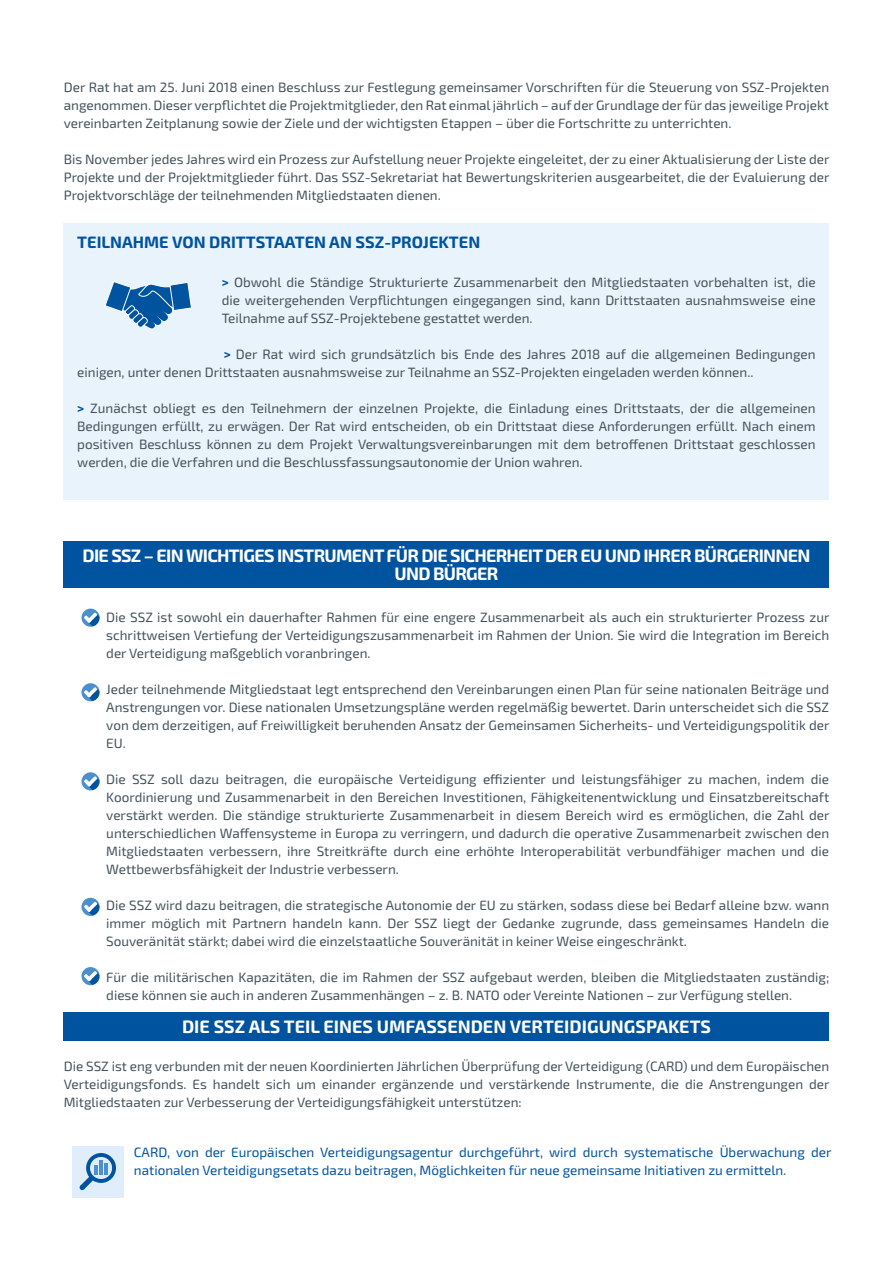
<style>
.page{position:relative;width:893px;height:1263px;background:#fff}
.page>*{position:absolute;margin:0;border:0;box-sizing:border-box;transform-origin:0 0}
.t1{font:700 18px/18px "Exo 2";letter-spacing:-.04em;color:#fff;text-align:center}
.t2{font:700 18px "Exo 2";color:#fff}
.t3{font:700 16.5px "Exo 2";color:#00539f}
.t4{font:13.5px/18px "Exo 2";color:#43525a;text-align:justify}
.t5{font:13.5px/18px "Exo 2";color:#00539f}
.s1{font-weight:700;color:#00539f}
</style>
<div class="page">
<div style="left:64px;top:223px;width:765px;height:277px;background:#e9f3fb"></div>
<svg style="left:105px;top:282px;width:87px;height:47px"></svg>
<div style="left:64px;top:541px;width:765px;height:47px;background:#00539f"></div>
<svg style="left:81px;top:608px;width:19px;height:19px"></svg>
<svg style="left:84px;top:613px;width:15px;height:13px"></svg>
<div style="left:80px;top:607px;width:21px;height:21px;border:1px solid #fff;border-radius:50%"></div>
<svg style="left:81px;top:682px;width:19px;height:20px"></svg>
<svg style="left:84px;top:687px;width:15px;height:14px"></svg>
<div style="left:80px;top:682px;width:21px;height:21px;border:1px solid #fff;border-radius:50%"></div>
<svg style="left:81px;top:771px;width:19px;height:20px"></svg>
<svg style="left:84px;top:776px;width:15px;height:14px"></svg>
<div style="left:80px;top:771px;width:21px;height:21px;border:1px solid #fff;border-radius:50%"></div>
<svg style="left:81px;top:897px;width:19px;height:20px"></svg>
<svg style="left:84px;top:902px;width:15px;height:13px"></svg>
<div style="left:80px;top:896px;width:21px;height:21px;border:1px solid #fff;border-radius:50%"></div>
<svg style="left:81px;top:966px;width:19px;height:20px"></svg>
<svg style="left:84px;top:971px;width:15px;height:14px"></svg>
<div style="left:80px;top:966px;width:21px;height:21px;border:1px solid #fff;border-radius:50%"></div>
<div style="left:64px;top:1012px;width:765px;height:29px;background:#00539f"></div>
<div style="left:72px;top:1146px;width:51px;height:51px;background:#dfeefa"></div>
<svg style="left:80px;top:1153px;width:36px;height:37px"></svg>
<p class="t4" style="left:64px;top:78px;width:767px">Der Rat hat am 25. Juni 2018 einen Beschluss zur Festlegung gemeinsamer Vorschriften für die Steuerung von SSZ-Projekten angenommen. Dieser verpflichtet die Projektmitglieder, den Rat einmal jährlich – auf der Grundlage der für das jeweilige Projekt vereinbarten Zeitplanung sowie der Ziele und der wichtigsten Etappen – über die Fortschritte zu unterrichten.</p>
<p class="t4" style="left:64px;top:150px;width:767px">Bis November jedes Jahres wird ein Prozess zur Aufstellung neuer Projekte eingeleitet, der zu einer Aktualisierung der Liste der Projekte und der Projektmitglieder führt. Das SSZ-Sekretariat hat Bewertungskriterien ausgearbeitet, die der Evaluierung der Projektvorschläge der teilnehmenden Mitgliedstaaten dienen.</p>
<p class="t3" style="left:77px;top:229px;width:404px">TEILNAHME VON DRITTSTAATEN AN SSZ-PROJEKTEN</p>
<p class="t4" style="left:222px;top:272px;width:595px"><span class="s1">&gt;</span> Obwohl die Ständige Strukturierte Zusammenarbeit den Mitgliedstaaten vorbehalten ist, die die weitergehenden Verpflichtungen eingegangen sind, kann Drittstaaten ausnahmsweise eine Teilnahme auf SSZ-Projektebene gestattet werden.</p>
<p class="t4" style="left:77px;top:344px;width:740px;text-indent:146px"><span class="s1">&gt;</span> Der Rat wird sich grundsätzlich bis Ende des Jahres 2018 auf die allgemeinen Bedingungen einigen, unter denen Drittstaaten ausnahmsweise zur Teilnahme an SSZ-Projekten eingeladen werden können..</p>
<p class="t4" style="left:77px;top:398px;width:740px"><span class="s1">&gt;</span> Zunächst obliegt es den Teilnehmern der einzelnen Projekte, die Einladung eines Drittstaats, der die allgemeinen Bedingungen erfüllt, zu erwägen. Der Rat wird entscheiden, ob ein Drittstaat diese Anforderungen erfüllt. Nach einem positiven Beschluss können zu dem Projekt Verwaltungsvereinbarungen mit dem betroffenen Drittstaat geschlossen werden, die die Verfahren und die Beschlussfassungsautonomie der Union wahren.</p>
<h1 class="t1" style="left:83px;top:546px;width:729px">DIE SSZ – EIN WICHTIGES INSTRUMENT FÜR DIE SICHERHEIT DER EU UND IHRER BÜRGERINNEN<br>UND BÜRGER</h1>
<p class="t4" style="left:106px;top:607px;width:725px">Die SSZ ist sowohl ein dauerhafter Rahmen für eine engere Zusammenarbeit als auch ein strukturierter Prozess zur schrittweisen Vertiefung der Verteidigungszusammenarbeit im Rahmen der Union. Sie wird die Integration im Bereich der Verteidigung maßgeblich voranbringen.</p>
<p class="t4" style="left:106px;top:679px;width:725px">Jeder teilnehmende Mitgliedstaat legt entsprechend den Vereinbarungen einen Plan für seine nationalen Beiträge und Anstrengungen vor. Diese nationalen Umsetzungspläne werden regelmäßig bewertet. Darin unterscheidet sich die SSZ von dem derzeitigen, auf Freiwilligkeit beruhenden Ansatz der Gemeinsamen Sicherheits- und Verteidigungspolitik der EU.</p>
<p class="t4" style="left:106px;top:769px;width:725px">Die SSZ soll dazu beitragen, die europäische Verteidigung effizienter und leistungsfähiger zu machen, indem die Koordinierung und Zusammenarbeit in den Bereichen Investitionen, Fähigkeitenentwicklung und Einsatzbereitschaft verstärkt werden. Die ständige strukturierte Zusammenarbeit in diesem Bereich wird es ermöglichen, die Zahl der unterschiedlichen Waffensysteme in Europa zu verringern, und dadurch die operative Zusammenarbeit zwischen den Mitgliedstaaten verbessern, ihre Streitkräfte durch eine erhöhte Interoperabilität verbundfähiger machen und die Wettbewerbsfähigkeit der Industrie verbessern.</p>
<p class="t4" style="left:106px;top:895px;width:724px">Die SSZ wird dazu beitragen, die strategische Autonomie der EU zu stärken, sodass diese bei Bedarf alleine bzw. wann immer möglich mit Partnern handeln kann. Der SSZ liegt der Gedanke zugrunde, dass gemeinsames Handeln die Souveränität stärkt; dabei wird die einzelstaatliche Souveränität in keiner Weise eingeschränkt.</p>
<p class="t4" style="left:106px;top:967px;width:724px">Für die militärischen Kapazitäten, die im Rahmen der SSZ aufgebaut werden, bleiben die Mitgliedstaaten zuständig; diese können sie auch in anderen Zusammenhängen – z. B. NATO oder Vereinte Nationen – zur Verfügung stellen.</p>
<h1 class="t2" style="left:182px;top:1013px;width:530px">DIE SSZ ALS TEIL EINES UMFASSENDEN VERTEIDIGUNGSPAKETS</h1>
<p class="t4" style="left:64px;top:1056px;width:767px">Die SSZ ist eng verbunden mit der neuen Koordinierten Jährlichen Überprüfung der Verteidigung (CARD) und dem Europäischen Verteidigungsfonds. Es handelt sich um einander ergänzende und verstärkende Instrumente, die die Anstrengungen der Mitgliedstaaten zur Verbesserung der Verteidigungsfähigkeit unterstützen:</p>
<p class="t5" style="left:134px;top:1142px;width:699px">CARD, von der Europäischen Verteidigungsagentur durchgeführt, wird durch systematische Überwachung der nationalen Verteidigungsetats dazu beitragen, Möglichkeiten für neue gemeinsame Initiativen zu ermitteln.</p>
</div>
